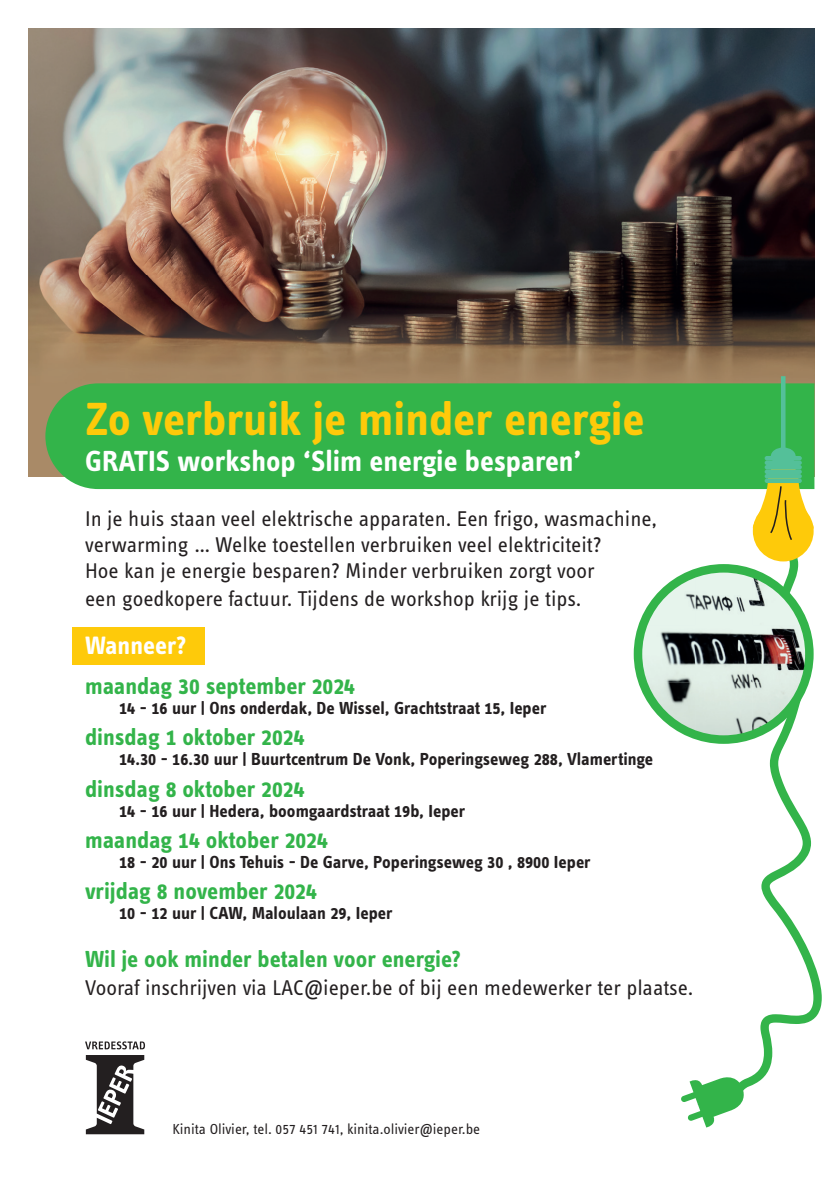
<style>
.page{position:relative;width:840px;height:1191px;background:#fff}
.page>*{position:absolute;margin:0;border:0;box-sizing:border-box;transform-origin:0 0}
.t1{font:700 48px "Info OT Text";color:#feca0a}
.t2{font:700 30px "Info OT Text";color:#fff}
.t3{font:700 26px "Info OT Text";color:#fff}
.t4{font:700 24px "Info OT Text";color:#33b44a}
.t5{font:22px/26px "Info OT Text";color:#231f20}
.t6{font:700 18px "Info OT Text";color:#231f20}
.t7{font:15px "Info OT Text";color:#231f20}
</style>
<div class="page">
<div style="left:72px;top:628px;width:132px;height:37px;background:#feca0a"></div>
<svg style="left:681px;top:1078px;width:61px;height:49px"></svg>
<svg style="left:722px;top:542px;width:99px;height:560px"></svg>
<img style="left:28px;top:28px;width:786px;height:371px">
<div style="left:45px;top:383px;width:769px;height:106px;background:#33b44a"></div>
<div style="left:752px;top:501px;width:61px;height:60px;background:#feca0a;border-radius:50%"></div>
<div style="left:764px;top:460px;width:37px;height:5px;background:#54c099;border-radius:2px"></div>
<hr style="left:764px;top:456px;width:37px;height:4px;background:#54c099;border-radius:2px">
<div style="left:770px;top:447px;width:25px;height:18px;background:#54c099;border-radius:50%"></div>
<div style="left:780px;top:376px;width:5px;height:80px;background:#54c099"></div>
<svg style="left:746px;top:464px;width:69px;height:78px"></svg>
<svg style="left:86px;top:1055px;width:58px;height:79px"></svg>
<svg style="left:85px;top:1041px;width:60px;height:8px"></svg>
<img style="left:643px;top:574px;width:51px;height:51px">
<img style="left:694px;top:568px;width:58px;height:57px">
<img style="left:751px;top:573px;width:53px;height:52px">
<img style="left:643px;top:625px;width:160px;height:57px">
<img style="left:643px;top:682px;width:51px;height:52px">
<img style="left:694px;top:682px;width:57px;height:52px">
<img style="left:751px;top:682px;width:53px;height:52px">
<div style="left:633px;top:564px;width:180px;height:180px;border:9px solid #33b44a;border-radius:50%"></div>
<h1 class="t1" style="left:85px;top:389px;width:560px">Zo verbruik je minder energie</h1>
<h2 class="t2" style="left:85px;top:442px;width:497px">GRATIS workshop ‘Slim energie besparen’</h2>
<p class="t5" style="left:85px;top:505px;width:573px">In je huis staan veel elektrische apparaten. Een frigo, wasmachine, verwarming … Welke toestellen verbruiken veel elektriciteit?<br>Hoe kan je energie besparen? Minder verbruiken zorgt voor</p>
<p class="t5" style="left:85px;top:585px;width:497px">een goedkopere factuur. Tijdens de workshop krijg je tips.</p>
<p class="t3" style="left:85px;top:629px;width:103px">Wanneer?</p>
<p class="t4" style="left:85px;top:671px;width:271px">maandag 30 september 2024</p>
<p class="t6" style="left:119px;top:697px;width:428px">14 - 16 uur | Ons onderdak, De Wissel, Grachtstraat 15, Ieper</p>
<p class="t4" style="left:85px;top:722px;width:221px">dinsdag 1 oktober 2024</p>
<p class="t6" style="left:119px;top:748px;width:535px">14.30 - 16.30 uur | Buurtcentrum De Vonk, Poperingseweg 288, Vlamertinge</p>
<p class="t4" style="left:85px;top:774px;width:221px">dinsdag 8 oktober 2024</p>
<p class="t6" style="left:119px;top:799px;width:347px">14 - 16 uur | Hedera, boomgaardstraat 19b, Ieper</p>
<p class="t4" style="left:85px;top:825px;width:244px">maandag 14 oktober 2024</p>
<p class="t6" style="left:119px;top:851px;width:473px">18 - 20 uur | Ons Tehuis - De Garve, Poperingseweg 30 , 8900 Ieper</p>
<p class="t4" style="left:85px;top:876px;width:233px">vrijdag 8 november 2024</p>
<p class="t6" style="left:119px;top:902px;width:275px">10 - 12 uur | CAW, Maloulaan 29, Ieper</p>
<p class="t4" style="left:85px;top:944px;width:377px">Wil je ook minder betalen voor energie?</p>
<p class="t5" style="left:85px;top:974px;width:609px">Vooraf inschrijven via LAC@ieper.be of bij een medewerker ter plaatse.</p>
<p class="t7" style="left:172px;top:1120px;width:309px">Kinita Olivier, tel. 057 451 741, kinita.olivier@ieper.be</p>
</div>
